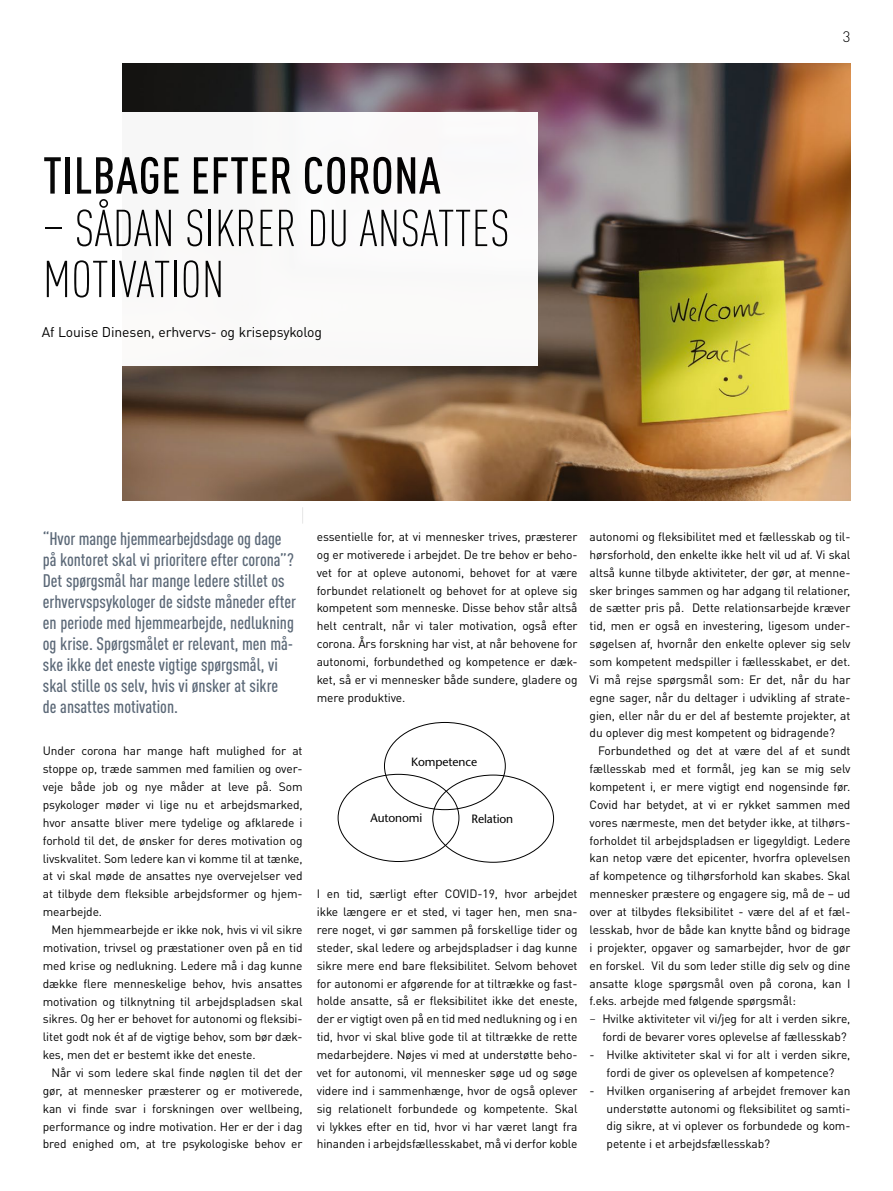
<style>
.page{position:relative;width:893px;height:1191px;background:#fff}
.page>*{position:absolute;margin:0;border:0;box-sizing:border-box;transform-origin:0 0}
.t1{font:300 condensed 51px/51px "DINOT";letter-spacing:.01em;color:#000}
.t2{font:500 condensed 51px "DINOT";letter-spacing:.01em;color:#000}
.t3{font:500 condensed 18px/21px "DINOT";color:#5b6877}
.t4{font:300 15px "DINOT";color:#000}
.t5{font:13.95px "DINOT";letter-spacing:-.01em;color:#000}
.t6{font:12px/17.9px "DINOT";letter-spacing:-.01em;color:#000;text-align:justify}
.t7{font:12px "Stone Sans";letter-spacing:-.01em;color:#000}
.s1{color:#fff}
.s2{font-family:"Chronicle Text G1"}
</style>
<div class="page">
<img style="left:123px;top:64px;width:727px;height:437px">
<svg style="left:302px;top:507px;width:1px;height:16px"></svg>
<div style="left:43px;top:113px;width:495px;height:253px;background:#fff"></div>
<h1 class="t2" style="left:43px;top:145px;width:399px">TILBAGE EFTER CORONA</h1>
<h1 class="t1" style="left:43px;top:203px;width:468px">– SÅDAN SIKRER DU ANSATTES<br>MOTIVATION</h1>
<p class="t5" style="left:42px;top:323px;width:282px">Af Louise Dinesen, erhvervs- og krisepsykolog</p>
<p class="t4" style="left:843px;top:27px;width:9px">3</p>
<p class="t3" style="left:43px;top:528px;width:255px">“Hvor mange hjemmearbejdsdage og dage på kontoret skal vi prioritere efter corona”?<br>Det spørgsmål har mange ledere stillet os erhvervspsykologer de sidste måneder efter en periode med hjemmearbejde, nedlukning og krise. Spørgsmålet er relevant, men må&shy;ske ikke det eneste vigtige spørgsmål, vi skal stille os selv, hvis vi ønsker at sikre de ansattes motivation.</p>
<p class="t6" style="left:43px;top:742px;width:261px">Under corona har mange haft mulighed for at stoppe op, træde sammen med familien og over&shy;veje både job og nye måder at leve på. Som psykologer møder vi lige nu et arbejdsmarked, hvor ansatte bliver mere tydelige og afklarede i forhold til det, de ønsker for deres motivation og livskvalitet. Som ledere kan vi komme til at tænke, at vi skal møde de ansattes nye overvejelser ved at tilbyde dem fleksible arbejdsformer og hjem&shy;mearbejde.</p>
<p class="t6" style="left:43px;top:920px;width:261px;text-indent:9px">Men hjemmearbejde er ikke nok, hvis vi vil sikre motivation, trivsel og præstationer oven på en tid med krise og nedlukning. Ledere må i dag kunne dække flere menneskelige behov, hvis ansattes motivation og tilknytning til arbejdspladsen skal sikres. Og her er behovet for autonomi og fleksibi&shy;litet godt nok ét af de vigtige behov, som bør dæk&shy;kes, men det er bestemt ikke det eneste.</p>
<p class="t6" style="left:43px;top:1063px;width:261px;text-indent:9px">Når vi som ledere skal finde nøglen til det der gør, at mennesker præsterer og er motiverede, kan vi finde svar i forskningen over wellbeing, performance og indre motivation. Her er der i dag bred enighed om, at tre psykologiske behov er</p>
<p class="t6" style="left:317px;top:527px;width:262px">essentielle for, at vi mennesker trives, præsterer og er motiverede i arbejdet. De tre behov er beho&shy;vet for at opleve autonomi, behovet for at være forbundet relationelt og behovet for at opleve sig kompetent som menneske. Disse behov står altså helt centralt, når vi taler motivation, også efter corona. Års forskning har vist, at når behovene for autonomi, forbundethed og kompetence er dæk&shy;ket, så er vi mennesker både sundere, gladere og mere produktive.</p>
<p class="t7" style="left:411px;top:754px;width:67px">Kompetence</p>
<p class="t7" style="left:370px;top:811px;width:56px">Autonomi<span class="s1">i</span></p>
<p class="t7" style="left:471px;top:812px;width:43px">Relation</p>
<p class="t6" style="left:317px;top:884px;width:262px">I en tid, særligt efter COVID-19, hvor arbejdet ikke længere er et sted, vi tager hen, men sna&shy;rere noget, vi gør sammen på forskellige tider og steder, skal ledere og arbejdspladser i dag kunne sikre mere end bare fleksibilitet. Selvom behovet for autonomi er afgørende for at tiltrække og fast&shy;holde ansatte, så er fleksibilitet ikke det eneste, der er vigtigt oven på en tid med nedlukning og i en tid, hvor vi skal blive gode til at tiltrække de rette medarbejdere. Nøjes vi med at understøtte beho&shy;vet for autonomi, vil mennesker søge ud og søge videre ind i sammenhænge, hvor de også oplever sig relationelt forbundede og kompetente. Skal vi lykkes efter en tid, hvor vi har været langt fra hinanden i arbejdsfællesskabet, må vi derfor koble</p>
<p class="t6" style="left:590px;top:527px;width:262px">autonomi og fleksibilitet med et fællesskab og til&shy;hørsforhold, den enkelte ikke helt vil ud af. Vi skal altså kunne tilbyde aktiviteter, der gør, at menne&shy;sker bringes sammen og har adgang til relationer, de sætter pris på. Dette relationsarbejde kræver tid, men er også en investering, ligesom under&shy;søgelsen af, hvornår den enkelte oplever sig selv som kompetent medspiller i fællesskabet, er det.<br>Vi må rejse spørgsmål som: Er det, når du har egne sager, når du deltager i udvikling af strate&shy;gien, eller når du er del af bestemte projekter, at du oplever dig mest kompetent og bidragende?</p>
<p class="t6" style="left:598px;top:742px;width:254px">Forbundethed og det at være del af et sundt</p>
<p class="t6" style="left:590px;top:759px;width:262px">fællesskab med et formål, jeg kan se mig selv</p>
<p class="t6" style="left:590px;top:777px;width:262px">kompetent i, er mere vigtigt end nogensinde før.</p>
<p class="t6" style="left:590px;top:795px;width:262px">Covid har betydet, at vi er rykket sammen med</p>
<p class="t6" style="left:590px;top:813px;width:262px">vores nærmeste, men det betyder ikke, at tilhørs-</p>
<p class="t6" style="left:590px;top:831px;width:262px">forholdet til arbejdspladsen er ligegyldigt. Ledere</p>
<p class="t6" style="left:590px;top:849px;width:262px">kan netop være det epicenter, hvorfra oplevelsen</p>
<p class="t6" style="left:590px;top:867px;width:262px">af kompetence og tilhørsforhold kan skabes. Skal</p>
<p class="t6" style="left:590px;top:884px;width:262px">mennesker præstere og engagere sig, må de – ud</p>
<p class="t6" style="left:590px;top:902px;width:262px">over at tilbydes fleksibilitet - være del af et fæl-</p>
<p class="t6" style="left:590px;top:920px;width:262px">lesskab, hvor de både kan knytte bånd og bidrage</p>
<p class="t6" style="left:590px;top:938px;width:262px">i projekter, opgaver og samarbejder, hvor de gør</p>
<p class="t6" style="left:590px;top:956px;width:262px">en forskel. Vil du som leder stille dig selv og dine</p>
<p class="t6" style="left:590px;top:974px;width:262px">ansatte kloge spørgsmål oven på corona, kan I</p>
<p class="t6" style="left:590px;top:992px;width:208px">f.eks. arbejde med følgende spørgsmål:</p>
<p class="t6" style="left:590px;top:1009px;width:262px"><span class="s2">−</span> Hvilke aktiviteter vil vi/jeg for alt i verden sikre,</p>
<p class="t6" style="left:602px;top:1027px;width:246px">fordi de bevarer vores oplevelse af fællesskab?</p>
<p class="t6" style="left:590px;top:1045px;width:262px;text-align:center">- Hvilke aktiviteter skal vi for alt i verden sikre, fordi de giver os oplevelsen af kompetence?</p>
<p class="t6" style="left:607px;top:1081px;width:245px;text-indent:-17px">- Hvilken organisering af arbejdet fremover kan understøtte autonomi og fleksibilitet og samti&shy;dig sikre, at vi oplever os forbundede og kom&shy;petente i et arbejdsfællesskab?</p>
</div>
